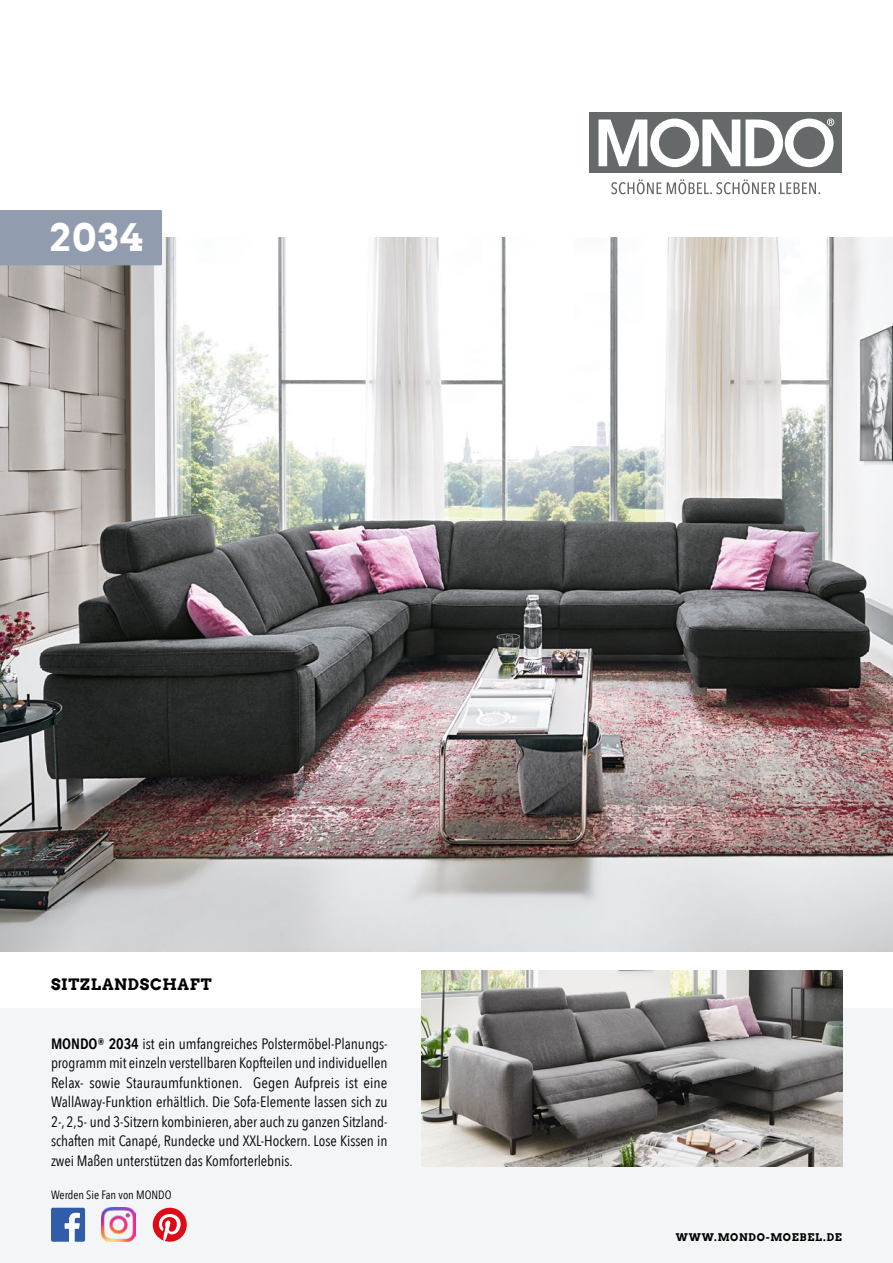
<style>
.page{position:relative;width:893px;height:1263px;background:#fff}
.page>*{position:absolute;margin:0;border:0;box-sizing:border-box;transform-origin:0 0}
.t1{font:700 37.8px "Arvo";color:#fff}
.t2{font:700 15.75px "Arvo";letter-spacing:.045em;color:#000}
.t3{font:condensed 15px/19.5px "Avenir Next LT Pro";letter-spacing:-.005em;color:#000;text-align:justify}
.t4{font:condensed 12px "Avenir Next LT Pro";color:#000}
.t5{font:700 10.65px "Arvo";letter-spacing:.065em;color:#000}
.s1{font-weight:600}
</style>
<div class="page">
<img style="left:0;top:238px;width:893px;height:713px">
<div style="left:0;top:1009px;width:893px;height:254px;background:#f4f5f7"></div>
<div style="left:0;top:210px;width:162px;height:55px;background:#919cae"></div>
<div style="left:589px;top:112px;width:253px;height:61px;background:#65696a"></div>
<svg style="left:598px;top:119px;width:142px;height:48px"></svg>
<svg style="left:746px;top:118px;width:88px;height:49px"></svg>
<svg style="left:611px;top:179px;width:209px;height:15px"></svg>
<svg style="left:51px;top:1208px;width:34px;height:34px"></svg>
<img style="left:102px;top:1208px;width:34px;height:34px">
<svg style="left:153px;top:1208px;width:34px;height:34px"></svg>
<img style="left:421px;top:971px;width:421px;height:195px">
<h1 class="t1" style="left:49px;top:214px;width:96px">2034</h1>
<p class="t2" style="left:51px;top:974px;width:162px">SITZLANDSCHAFT</p>
<p class="t3" style="left:51px;top:1033px;width:338px"><span class="s1">MONDO® 2034</span> ist ein umfangreiches Polstermöbel-Planungs&shy;programm mit einzeln verstellbaren Kopfteilen und individuellen Relax- sowie Stauraumfunktionen. Gegen Aufpreis ist eine WallAway-Funktion erhältlich. Die Sofa-Elemente lassen sich zu 2-, 2,5- und 3-Sitzern kombinieren, aber auch zu ganzen Sitzland&shy;schaften mit Canapé, Rundecke und XXL-Hockern. Lose Kissen in zwei Maßen unterstützen das Komforterlebnis.</p>
<p class="t4" style="left:51px;top:1188px;width:122px">Werden Sie Fan von MONDO</p>
<p class="t5" style="left:676px;top:1231px;width:167px">WWW.MONDO-MOEBEL.DE</p>
</div>
